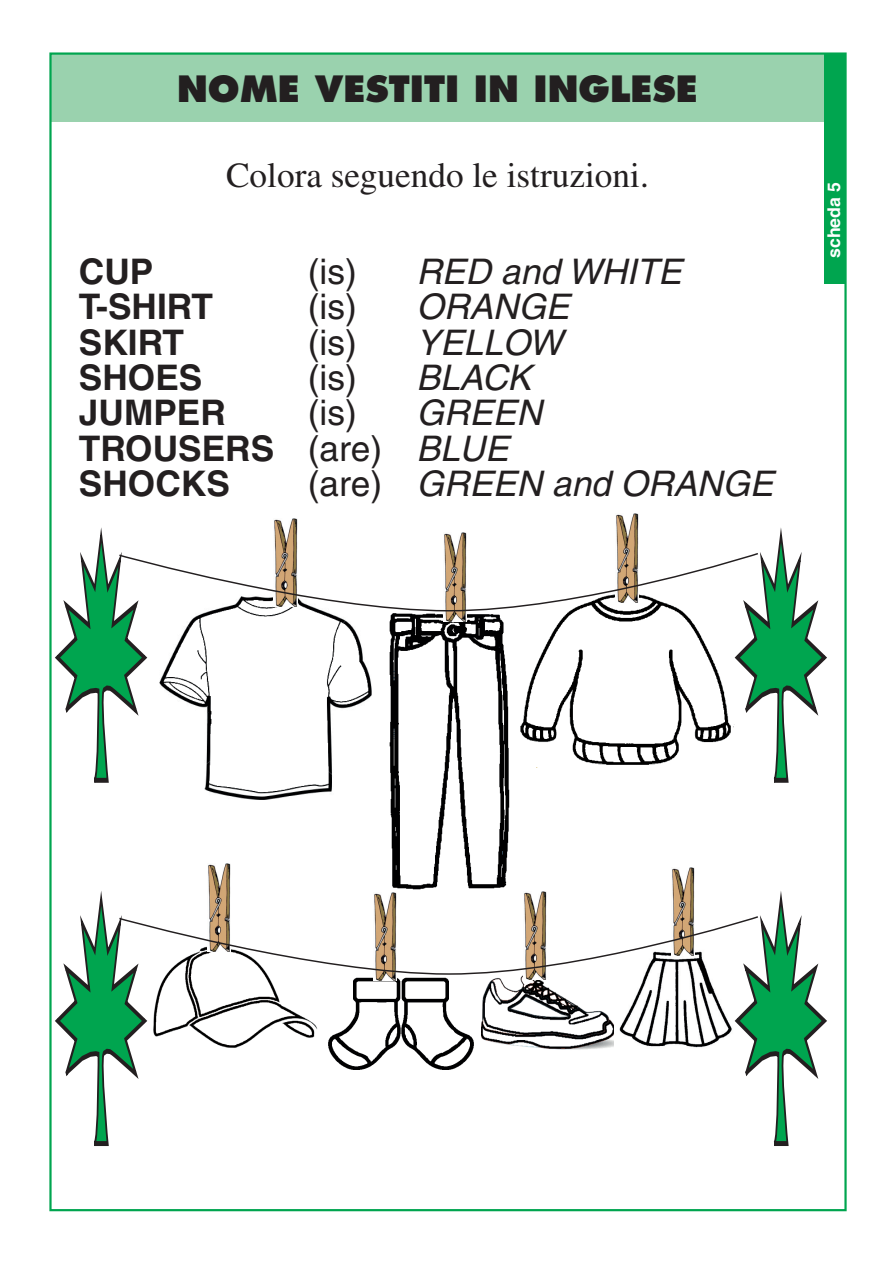
<style>
.page{position:relative;width:893px;height:1263px;background:#fff}
.page>*{position:absolute;margin:0;border:0;box-sizing:border-box;transform-origin:0 0}
.t1{font:italic 35.25px "Helvetica";color:#231f20}
.t2{font:700 35.25px/35.2px "Helvetica";color:#231f20}
.t3{font:35.25px "Times";color:#231f20}
.t4{font:800 35.25px "Futura";color:#231f20}
.t5{font:700 17.7px "Helvetica";color:#fff}
.s1{font-style:normal}
.s2{font-weight:400}
.s3{font-weight:400;font-style:italic}
</style>
<div class="page">
<div style="left:50px;top:54px;width:795px;height:68px;background:#9ad2ae"></div>
<div style="left:824px;top:54px;width:21px;height:230px;background:#00a54f"></div>
<img style="left:390px;top:785px;width:120px;height:98px">
<img style="left:204px;top:785px;width:128px;height:15px">
<img style="left:275px;top:518px;width:22px;height:2px">
<img style="left:616px;top:514px;width:23px;height:6px">
<img style="left:208px;top:863px;width:22px;height:20px">
<svg style="left:55px;top:520px;width:772px;height:265px"></svg>
<img style="left:672px;top:867px;width:22px;height:16px">
<svg style="left:55px;top:883px;width:772px;height:263px"></svg>
<p class="t4" style="left:177px;top:74px;width:522px">NOME VESTITI IN INGLESE</p>
<p class="t3" style="left:226px;top:162px;width:424px">Colora seguendo le istruzioni.</p>
<p class="t2" style="left:79px;top:258px;width:76px">CUP</p>
<p class="t1" style="left:308px;top:259px;width:382px"><span class="s1">( i s )</span> RED and WHITE</p>
<p class="t2" style="left:79px;top:293px;width:136px">T-SHIRT</p>
<p class="t1" style="left:308px;top:294px;width:270px"><span class="s1">( i s )</span> ORANGE</p>
<p class="t2" style="left:79px;top:328px;width:107px">SKIRT</p>
<p class="t1" style="left:308px;top:329px;width:263px"><span class="s1">( i s )</span> YELLOW</p>
<p class="t2" style="left:79px;top:363px;width:125px">SHOES</p>
<p class="t1" style="left:308px;top:365px;width:225px"><span class="s1">(is)</span> BLACK</p>
<p class="t2" style="left:79px;top:399px;width:149px">JUMPER</p>
<p class="t2" style="left:79px;top:399px;width:471px;text-indent:229px"><span class="s2">(is)</span> <span class="s3">GREEN<br></span>TROUSERS <span class="s2">(are)</span> <span class="s3">BLUE<br></span>SHOCKS</p>
<p class="t1" style="left:308px;top:471px;width:474px"><span class="s1">( a r e )</span> GREEN and ORANGE</p>
<p class="t5" style="left:827px;top:258px;width:77px;rotate:-90deg">scheda 5</p>
</div>
